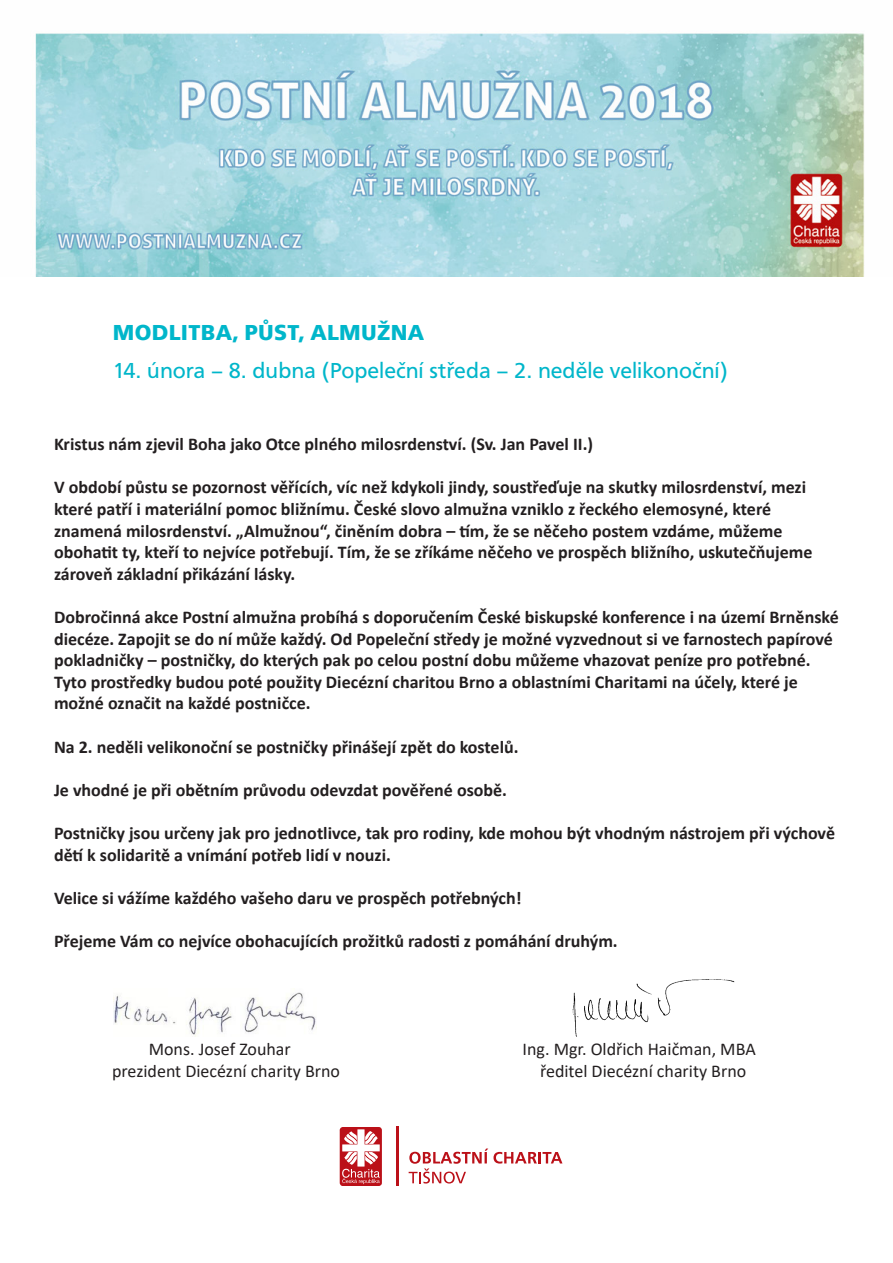
<style>
.page{position:relative;width:893px;height:1263px;background:#fff}
.page>*{position:absolute;margin:0;border:0;box-sizing:border-box;transform-origin:0 0}
.t1{font:22.5px "F015 TOT";color:#00b6ca}
.t2{font:700 22.5px "F015 TOT";letter-spacing:.015em;color:#00b6ca}
.t3{font:700 18px/21.6px "Calibri";color:#231f20}
.t4{font:18px "Calibri";color:#231f20}
</style>
<div class="page">
<img style="left:114px;top:992px;width:203px;height:44px">
<img style="left:572px;top:979px;width:163px;height:58px">
<img style="left:35px;top:33px;width:830px;height:243px">
<hr style="left:396px;top:1127px;width:3px;height:59px;background:#bb1018">
<svg style="left:409px;top:1148px;width:153px;height:35px"></svg>
<svg style="left:340px;top:1127px;width:42px;height:59px"></svg>
<p class="t2" style="left:113px;top:320px;width:313px">MODLITBA, PŮST, ALMUŽNA</p>
<p class="t1" style="left:113px;top:357px;width:617px">14. února – 8. dubna (Popeleční středa – 2. neděle velikonoční)</p>
<p class="t3" style="left:54px;top:433px;width:541px">Kristus nám zjevil Boha jako Otce plného milosrdenství. (Sv. Jan Pavel II.)</p>
<p class="t3" style="left:54px;top:476px;width:760px">V období půstu se pozornost věřících, víc než kdykoli jindy, soustřeďuje na skutky milosrdenství, mezi které patří i materiální pomoc bližnímu. České slovo almužna vzniklo z řeckého elemosyné, které znamená milosrdenství. „Almužnou“, činěním dobra – tím, že se něčeho postem vzdáme, můžeme obohatit ty, kteří to nejvíce potřebují. Tím, že se zříkáme něčeho ve prospěch bližního, uskutečňujeme zároveň základní přikázání lásky.</p>
<p class="t3" style="left:54px;top:606px;width:786px">Dobročinná akce Postní almužna probíhá s doporučením České biskupské konference i na území Brněnské diecéze. Zapojit se do ní může každý. Od Popeleční středy je možné vyzvednout si ve farnostech papírové pokladničky – postničky, do kterých pak po celou postní dobu můžeme vhazovat peníze pro potřebné.<br>Tyto prostředky budou poté použity Diecézní charitou Brno a oblastními Charitami na účely, které je možné označit na každé postničce.</p>
<p class="t3" style="left:54px;top:735px;width:466px">Na 2. neděli velikonoční se postničky přinášejí zpět do kostelů.</p>
<p class="t3" style="left:54px;top:779px;width:455px">Je vhodné je při obětním průvodu odevzdat pověřené osobě.</p>
<p class="t3" style="left:54px;top:822px;width:782px">Postničky jsou určeny jak pro jednotlivce, tak pro rodiny, kde mohou být vhodným nástrojem při výchově dětí k solidaritě a vnímání potřeb lidí v nouzi.</p>
<p class="t3" style="left:54px;top:887px;width:469px">Velice si vážíme každého vašeho daru ve prospěch potřebných!</p>
<p class="t3" style="left:54px;top:930px;width:565px">Přejeme Vám co nejvíce obohacujících prožitků radosti z pomáhání druhým.</p>
<p class="t4" style="left:149px;top:1036px;width:144px">Mons. Josef Zouhar</p>
<p class="t4" style="left:523px;top:1036px;width:235px">Ing. Mgr. Oldřich Haičman, MBA</p>
<p class="t4" style="left:112px;top:1058px;width:229px">prezident Diecézní charity Brno</p>
<p class="t4" style="left:540px;top:1058px;width:208px">ředitel Diecézní charity Brno</p>
</div>
